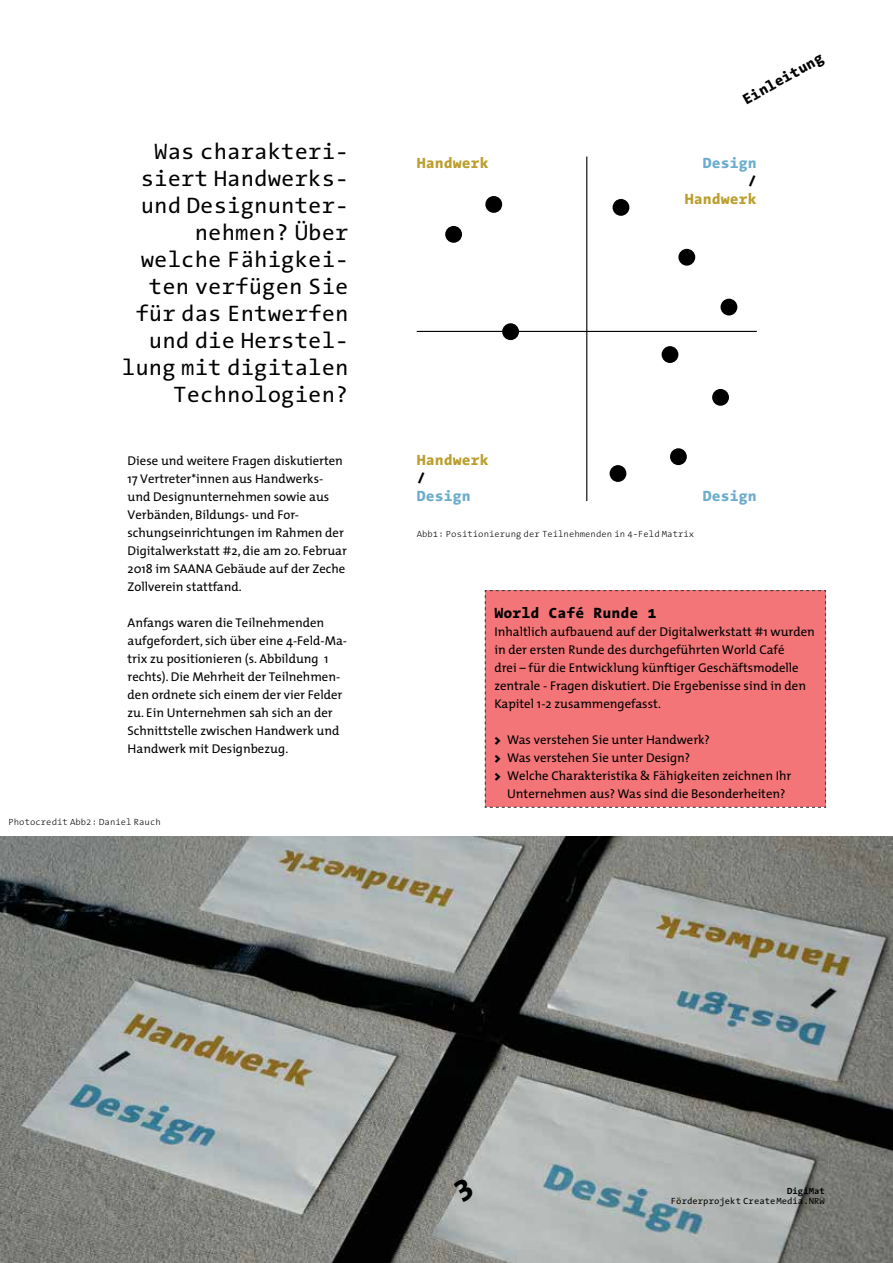
<style>
.page{position:relative;width:893px;height:1263px;background:#fff}
.page>*{position:absolute;margin:0;border:0;box-sizing:border-box;transform-origin:0 0}
.t1{font:22.5px/27px "The Sans Mono";color:#000;text-align:right}
.t2{font:800 15px "The Sans Mono";color:#000}
.t3{font:800 15px "The Sans Mono";color:#bb9e2d}
.t4{font:800 15px "The Sans Mono";color:#6cadcd}
.t5{font:12.75px/18px "The Mix";color:#000}
.t6{font:300 9px "The Sans Mono";color:#000}
.t7{font:9px "The Sans Mono";color:#000}
.t8{font:700 9px "The Sans Mono";color:#000}
.s1{font-weight:900}
</style>
<div class="page">
<img style="left:0;top:836px;width:893px;height:427px">
<div style="left:484px;top:590px;width:343px;height:218px;background:#f37578"></div>
<hr style="left:417px;top:331px;width:340px;height:1px;background:#000">
<hr style="left:586px;top:157px;width:1px;height:344px;background:#000">
<div style="left:502px;top:323px;width:17px;height:17px;background:#000;border-radius:50%"></div>
<div style="left:485px;top:196px;width:17px;height:17px;background:#000;border-radius:50%"></div>
<div style="left:445px;top:226px;width:17px;height:17px;background:#000;border-radius:50%"></div>
<div style="left:613px;top:199px;width:16px;height:17px;background:#000;border-radius:50%"></div>
<div style="left:678px;top:249px;width:17px;height:17px;background:#000;border-radius:50%"></div>
<div style="left:720px;top:299px;width:17px;height:16px;background:#000;border-radius:50%"></div>
<div style="left:662px;top:346px;width:16px;height:17px;background:#000;border-radius:50%"></div>
<div style="left:712px;top:389px;width:17px;height:17px;background:#000;border-radius:50%"></div>
<div style="left:670px;top:448px;width:17px;height:17px;background:#000;border-radius:50%"></div>
<div style="left:610px;top:465px;width:16px;height:17px;background:#000;border-radius:50%"></div>
<svg style="left:453px;top:1177px;width:22px;height:25px"></svg>
<h1 class="t1" style="left:122px;top:138px;width:228px">Was charakteri&shy;siert Handwerks&shy;und Designunter&shy;nehmen? Über welche Fähigkei&shy;ten verfügen Sie für das Entwerfen und die Herstel&shy;lung mit digitalen<br>Technologien?</h1>
<p class="t5" style="left:128px;top:451px;width:221px">Diese und weitere Fragen diskutierten 17 Vertreter*innen aus Handwerks&shy;und Designunternehmen sowie aus Verbänden, Bildungs- und For&shy;schungseinrichtungen im Rahmen der Digitalwerkstatt #2, die am 20. Februar 2018 im SAANA Gebäude auf der Zeche Zollverein stattfand.</p>
<p class="t5" style="left:128px;top:613px;width:221px">Anfangs waren die Teilnehmenden aufgefordert, sich über eine 4-Feld-Ma&shy;trix zu positionieren (s. Abbildung 1 rechts). Die Mehrheit der Teilnehmen&shy;den ordnete sich einem der vier Felder zu. Ein Unternehmen sah sich an der Schnittstelle zwischen Handwerk und Handwerk mit Designbezug.</p>
<p class="t6" style="left:9px;top:817px;width:154px">Photocredit Abb2: Daniel Rauch</p>
<p class="t3" style="left:417px;top:154px;width:73px">Handwerk</p>
<p class="t2" style="left:739px;top:93px;width:91px;rotate:-29deg">Einleitung</p>
<p class="t4" style="left:703px;top:154px;width:55px">Design</p>
<p class="t2" style="left:748px;top:172px;width:10px">/</p>
<p class="t3" style="left:685px;top:190px;width:73px">Handwerk</p>
<p class="t3" style="left:417px;top:451px;width:73px">Handwerk</p>
<p class="t2" style="left:417px;top:469px;width:10px">/</p>
<p class="t4" style="left:417px;top:487px;width:55px">Design</p>
<p class="t6" style="left:417px;top:529px;width:279px">Abb1: Positionierung der Teilnehmenden in 4-Feld Matrix</p>
<p class="t4" style="left:703px;top:487px;width:55px">Design</p>
<p class="t2" style="left:494px;top:604px;width:163px">World Café Runde 1</p>
<p class="t5" style="left:494px;top:622px;width:322px">Inhaltlich aufbauend auf der Digitalwerkstatt #1 wurden in der ersten Runde des durchgeführten World Café<br>drei – für die Entwicklung künftiger Geschäftsmodelle zentrale - Fragen diskutiert. Die Ergebenisse sind in den Kapitel 1-2 zusammengefasst.</p>
<p class="t5" style="left:494px;top:730px;width:217px"><span class="s1">&gt;</span> Was verstehen Sie unter Handwerk?</p>
<p class="t5" style="left:494px;top:748px;width:197px"><span class="s1">&gt;</span> Was verstehen Sie unter Design?</p>
<p class="t5" style="left:494px;top:766px;width:299px"><span class="s1">&gt;</span> Welche Charakteristika &amp; Fähigkeiten zeichnen Ihr</p>
<p class="t5" style="left:507px;top:784px;width:280px">Unternehmen aus? Was sind die Besonderheiten?</p>
<p class="t8" style="left:787px;top:1185px;width:39px">DigiMat</p>
<p class="t7" style="left:671px;top:1195px;width:156px">Förderprojekt CreateMedia.NRW</p>
</div>
